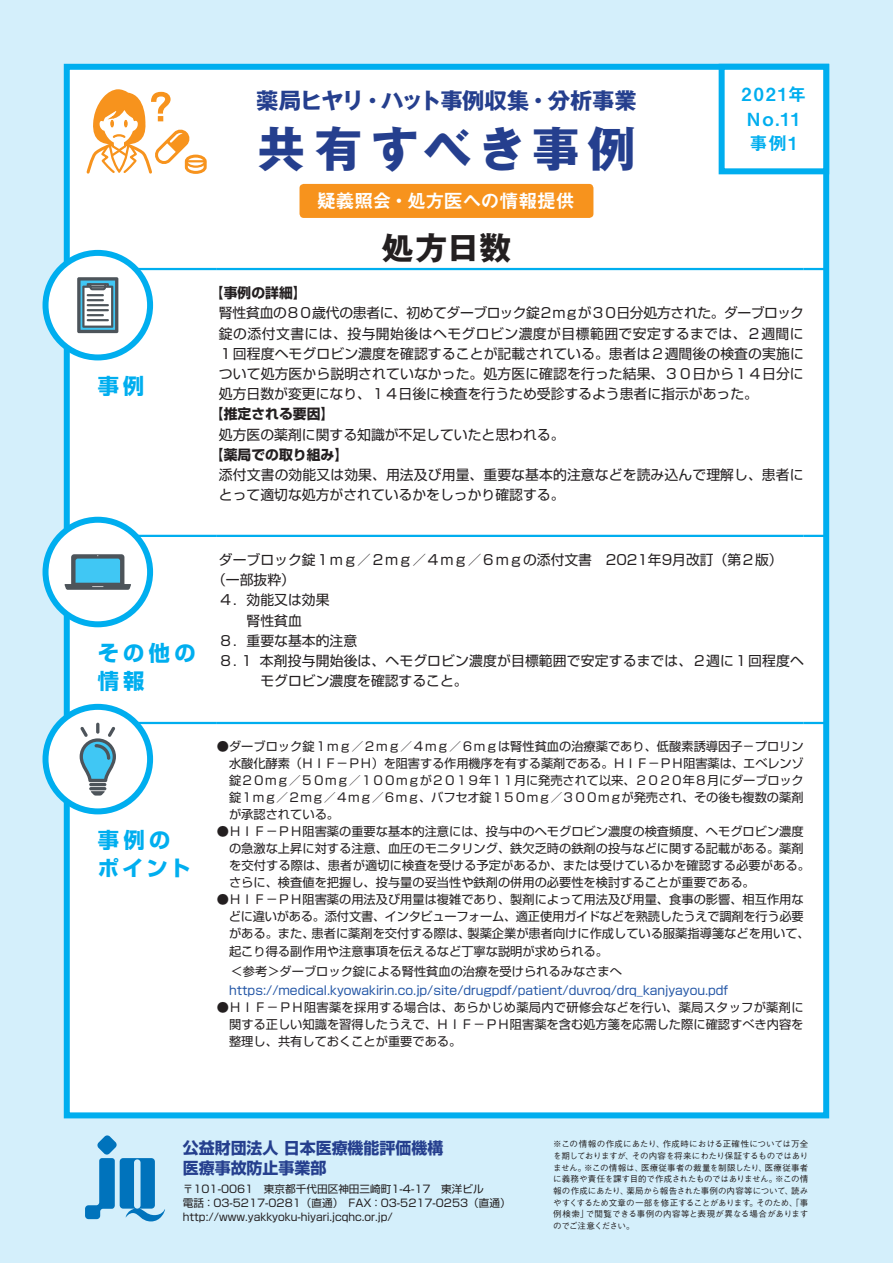
<style>
.page{position:relative;width:893px;height:1263px;background:#d4effb}
.page>*{position:absolute;margin:0;border:0;box-sizing:border-box;transform-origin:0 0}
.t1{font:700 47.85px "Gothic MB101 Pro";letter-spacing:.16em;color:#253f8e}
.t2{font:700 31.95px "Gothic MB101 Pro";color:#231f20}
.t3{font:700 22.35px "Gothic MB101 Pro";letter-spacing:-.02em;color:#253f8e}
.t4{font:700 21.3px/27.6px "Shin Go Pro";letter-spacing:.2em;color:#00aeef}
.t5{font:19.2px "Midashi Go Pro MB31";letter-spacing:-.025em;color:#fff}
.t6{font:18px/24.5px "Midashi Go Pro MB31";letter-spacing:.09em;color:#00aeef}
.t7{font:700 15.9px/20.1px "Shin Go Pro";color:#253f8e}
.t8{font:13.8px "Shin Go Pro";letter-spacing:.005em;color:#231f20}
.t9{font:13.8px "Shin Go Pro";letter-spacing:-.03em;color:#231f20}
.t10{font:13.8px "Shin Go Pro";letter-spacing:.035em;color:#231f20}
.t11{font:700 13.8px "Shin Go Pro";color:#231f20}
.t12{font:12.15px/17px "Shin Go Pro";color:#231f20;text-align:justify}
.t13{font:12.15px/19.4px "Shin Go Pro";color:#2356a6}
.t14{font:10.65px/13.8px "Shin Go Pro";color:#231f20}
.t15{font:500 8.55px/11.7px "Gothic BBB Pro";letter-spacing:-.01em;color:#231f20;text-align:justify}
.s1{color:#231f20}
</style>
<div class="page">
<div style="left:64px;top:64px;width:765px;height:1054px;background:#fff;border:6px solid #00aeef"></div>
<hr style="left:126px;top:268px;width:91px;height:2px;background:#00aeef">
<hr style="left:217px;top:268px;width:587px;height:2px;background:#00aeef">
<hr style="left:804px;top:268px;width:21px;height:2px;background:#00aeef">
<hr style="left:126px;top:535px;width:91px;height:2px;background:#00aeef">
<hr style="left:126px;top:722px;width:91px;height:2px;background:#00aeef">
<hr style="left:217px;top:722px;width:587px;height:2px;background:#00aeef">
<hr style="left:804px;top:722px;width:21px;height:2px;background:#00aeef">
<hr style="left:217px;top:535px;width:587px;height:2px;background:#00aeef">
<hr style="left:804px;top:535px;width:21px;height:2px;background:#00aeef">
<div style="left:46px;top:253px;width:104px;height:104px;background:#fff;border-radius:50%"></div>
<div style="left:43px;top:250px;width:110px;height:110px;border:6px solid #00aeef;border-radius:50%"></div>
<svg style="left:77px;top:277px;width:41px;height:56px"></svg>
<hr style="left:87px;top:319px;width:22px;height:2px;background:#4d545a">
<div style="left:46px;top:520px;width:104px;height:104px;background:#fff;border-radius:50%"></div>
<div style="left:43px;top:517px;width:110px;height:110px;border:6px solid #00aeef;border-radius:50%"></div>
<svg style="left:64px;top:554px;width:67px;height:36px"></svg>
<div style="left:46px;top:707px;width:104px;height:104px;background:#fff;border-radius:50%"></div>
<div style="left:43px;top:704px;width:110px;height:110px;border:6px solid #00aeef;border-radius:50%"></div>
<hr style="left:89px;top:783px;width:17px;height:3px;background:#4d545a;border-radius:2px">
<hr style="left:89px;top:787px;width:17px;height:3px;background:#4d545a;border-radius:2px">
<svg style="left:91px;top:791px;width:14px;height:4px"></svg>
<svg style="left:80px;top:723px;width:36px;height:59px"></svg>
<div style="left:719px;top:64px;width:110px;height:110px;border:6px solid #00aeef"></div>
<svg style="left:85px;top:1135px;width:80px;height:86px"></svg>
<div style="left:299px;top:184px;width:294px;height:34px;background:#f7931d;border-radius:4px"></div>
<svg style="left:86px;top:89px;width:121px;height:85px"></svg>
<p class="t4" style="left:98px;top:370px;width:48px">事例</p>
<p class="t4" style="left:98px;top:637px;width:99px">その他の情報</p>
<p class="t4" style="left:98px;top:824px;width:94px">事例のポイント</p>
<p class="t3" style="left:256px;top:82px;width:382px">薬局ヒヤリ・ハット事例収集・分析事業</p>
<p class="t1" style="left:257px;top:109px;width:380px">共有すべき事例</p>
<p class="t5" style="left:317px;top:186px;width:260px">疑義照会・処方医への情報提供</p>
<p class="t2" style="left:382px;top:221px;width:131px">処方日数</p>
<p class="t6" style="left:742px;top:80px;width:66px">2021年<br>No.11事例1</p>
<p class="t11" style="left:210px;top:282px;width:98px">【事例の詳細】</p>
<p class="t9" style="left:219px;top:302px;width:587px">腎性貧血の８０歳代の患者に、初めてダーブロック錠２ｍｇが３０日分処方された。ダーブロック</p>
<p class="t10" style="left:219px;top:322px;width:586px">錠の添付文書には、投与開始後はヘモグロビン濃度が目標範囲で安定するまでは、２週間に</p>
<p class="t8" style="left:219px;top:342px;width:586px">１回程度ヘモグロビン濃度を確認することが記載されている。患者は２週間後の検査の実施に</p>
<p class="t8" style="left:219px;top:362px;width:586px">ついて処方医から説明されていなかった。処方医に確認を行った結果、３０日から１４日分に</p>
<p class="t8" style="left:219px;top:383px;width:540px">処方日数が変更になり、１４日後に検査を行うため受診するよう患者に指示があった。</p>
<p class="t11" style="left:210px;top:403px;width:126px">【推定される要因】</p>
<p class="t8" style="left:219px;top:423px;width:347px">処方医の薬剤に関する知識が不足していたと思われる。</p>
<p class="t11" style="left:210px;top:444px;width:140px">【薬局での取り組み】</p>
<p class="t8" style="left:219px;top:463px;width:586px">添付文書の効能又は効果、用法及び用量、重要な基本的注意などを読み込んで理解し、患者に</p>
<p class="t8" style="left:219px;top:484px;width:347px">とって適切な処方がされているかをしっかり確認する。</p>
<p class="t8" style="left:219px;top:548px;width:565px">ダーブロック錠１ｍｇ／２ｍｇ／４ｍｇ／６ｍｇの添付文書　2021年9月改訂（第２版）</p>
<p class="t8" style="left:212px;top:569px;width:84px">（一部抜粋）</p>
<p class="t8" style="left:219px;top:589px;width:112px">４．効能又は効果</p>
<p class="t8" style="left:219px;top:609px;width:84px">　　腎性貧血</p>
<p class="t8" style="left:219px;top:629px;width:140px">８．重要な基本的注意</p>
<p class="t8" style="left:219px;top:649px;width:586px">８．１ 本剤投与開始後は、ヘモグロビン濃度が目標範囲で安定するまでは、２週に１回程度ヘ</p>
<p class="t8" style="left:219px;top:670px;width:250px">　　　モグロビン濃度を確認すること。</p>
<p class="t12" style="left:229px;top:736px;width:576px;text-indent:-12px">●ダーブロック錠１ｍｇ／２ｍｇ／４ｍｇ／６ｍｇは腎性貧血の治療薬であり、低酸素誘導因子－プロリン水酸化酵素（ＨＩＦ－ＰＨ）を阻害する作用機序を有する薬剤である。ＨＩＦ－ＰＨ阻害薬は、エベレンゾ錠２０ｍｇ／５０ｍｇ／１００ｍｇが２０１９年１１月に発売されて以来、２０２０年８月にダーブロック錠１ｍｇ／２ｍｇ／４ｍｇ／６ｍｇ、バフセオ錠１５０ｍｇ／３００ｍｇが発売され、その後も複数の薬剤が承認されている。</p>
<p class="t12" style="left:229px;top:821px;width:582px;text-align:left;text-indent:-12px">●ＨＩＦ－ＰＨ阻害薬の重要な基本的注意には、投与中のヘモグロビン濃度の検査頻度、ヘモグロビン濃度の急激な上昇に対する注意、血圧のモニタリング、鉄欠乏時の鉄剤の投与などに関する記載がある。薬剤を交付する際は、患者が適切に検査を受ける予定があるか、または受けているかを確認する必要がある。さらに、検査値を把握し、投与量の妥当性や鉄剤の併用の必要性を検討することが重要である。</p>
<p class="t12" style="left:229px;top:889px;width:582px;text-align:left;text-indent:-12px">●ＨＩＦ－ＰＨ阻害薬の用法及び用量は複雑であり、製剤によって用法及び用量、食事の影響、相互作用などに違いがある。添付文書、インタビューフォーム、適正使用ガイドなどを熟読したうえで調剤を行う必要がある。また、患者に薬剤を交付する際は、製薬企業が患者向けに作成している服薬指導箋などを用いて、起こり得る副作用や注意事項を伝えるなど丁寧な説明が求められる。</p>
<p class="t13" style="left:229px;top:960px;width:501px"><span class="s1">＜参考＞ダーブロック錠による腎性貧血の治療を受けられるみなさまへ</span>https://medical.kyowakirin.co.jp/site/drugpdf/patient/duvroq/drq_kanjyayou.pdf</p>
<p class="t12" style="left:229px;top:998px;width:576px;text-indent:-12px">●ＨＩＦ－ＰＨ阻害薬を採用する場合は、あらかじめ薬局内で研修会などを行い、薬局スタッフが薬剤に関する正しい知識を習得したうえで、ＨＩＦ－ＰＨ阻害薬を含む処方箋を応需した際に確認すべき内容を整理し、共有しておくことが重要である。</p>
<p class="t7" style="left:183px;top:1136px;width:278px">公益財団法人 日本医療機能評価機構　医療事故防止事業部</p>
<p class="t14" style="left:183px;top:1181px;width:329px">〒101-0061　東京都千代田区神田三崎町1-4-17　東洋ビル<br>電話：03-5217-0281（直通）　FAX：03-5217-0253（直通）http://www.yakkyoku-hiyari.jcqhc.or.jp/</p>
<p class="t15" style="left:553px;top:1137px;width:257px">※この情報の作成にあたり、作成時における正確性については万全を期しておりますが、その内容を将来にわたり保証するものではありません。※この情報は、医療従事者の裁量を制限したり、医療従事者に義務や責任を課す目的で作成されたものではありません。※この情報の作成にあたり、薬局から報告された事例の内容等について、読みやすくするため文章の一部を修正することがあります。そのため、「事例検索」で閲覧できる事例の内容等と表現が異なる場合がありますのでご注意ください。</p>
</div>
